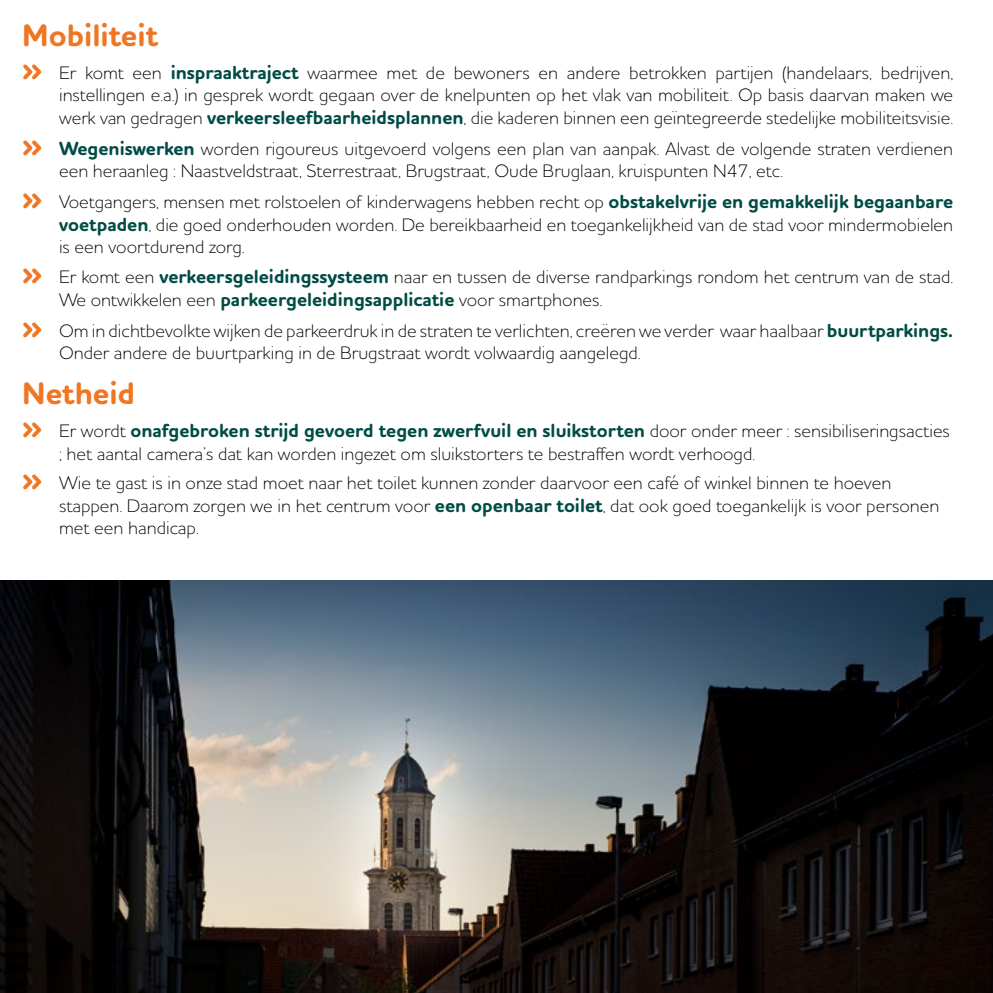
<style>
.page{position:relative;width:993px;height:993px;background:#fff}
.page>*{position:absolute;margin:0;border:0;box-sizing:border-box;transform-origin:0 0}
.t1{font:700 31.5px "Houschka Rounded";color:#ef7622}
.t2{font:700 19.25px "Houschka Rounded";color:#004c46}
.t3{font:300 18.38px/22.6px "Houschka Rounded";color:#000}
.s1{font-weight:700;font-size:31.5px;color:#ef7622}
.s2{font-weight:700;font-size:19.25px;color:#004c46}
.s3{font-size:31.5px;color:#ef7622}
.s4{font-weight:300;font-size:18.38px;color:#000}
</style>
<div class="page">
<img style="left:0;top:580px;width:992px;height:412px">
<h1 class="t1" style="left:22px;top:15px;width:137px">Mobiliteit</h1>
<p class="t3" style="left:59px;top:61px;width:895px;text-align:justify;text-indent:-37px"><span class="s1">»</span> Er komt een <span class="s2">inspraaktraject</span> waarmee met de bewoners en andere betrokken partijen (handelaars, bedrijven, instellingen e.a.) in gesprek wordt gegaan over de knelpunten op het vlak van mobiliteit. Op basis daarvan maken we werk van gedragen <span class="s2">verkeersleefbaarheidsplannen</span>, die kaderen binnen een geïntegreerde stedelijke mobiliteitsvisie.</p>
<p class="t3" style="left:59px;top:137px;width:895px;line-height:22.1px;text-indent:-37px"><span class="s1">»</span> <span class="s2">Wegeniswerken</span> worden rigoureus uitgevoerd volgens een plan van aanpak. Alvast de volgende straten verdienen een heraanleg : Naastveldstraat, Sterrestraat, Brugstraat, Oude Bruglaan, kruispunten N47, etc.</p>
<p class="t3" style="left:59px;top:189px;width:895px;text-align:justify;text-indent:-37px"><span class="s1">»</span> Voetgangers, mensen met rolstoelen of kinderwagens hebben recht op <span class="s2">obstakelvrije en gemakkelijk begaanbare voetpaden</span>, die goed onderhouden worden. De bereikbaarheid en toegankelijkheid van de stad voor mindermobielen is een voortdurend zorg.</p>
<p class="t3" style="left:59px;top:265px;width:895px;line-height:23.1px;text-indent:-37px"><span class="s1">»</span> Er komt een <span class="s2">verkeersgeleidingssysteem</span> naar en tussen de diverse randparkings rondom het centrum van de stad.<br>We ontwikkelen een <span class="s2">parkeergeleidingsapplicatie</span> voor smartphones.</p>
<p class="t3" style="left:59px;top:319px;width:895px;line-height:22.1px;text-indent:-37px"><span class="s1">»</span> Om in dichtbevolkte wijken de parkeerdruk in de straten te verlichten, creëren we verder waar haalbaar <span class="s2">buurtparkings.<br></span>Onder andere de buurtparking in de Brugstraat wordt volwaardig aangelegd.</p>
<h1 class="t1" style="left:22px;top:373px;width:114px">Netheid</h1>
<p class="t2" style="left:22px;top:418px;width:928px"><span class="s3">»</span> <span class="s4">Er wordt</span> onafgebroken strijd gevoerd tegen zwerfvuil en sluikstorten <span class="s4">door onder meer : sensibiliseringsacties</span></p>
<p class="t3" style="left:22px;top:437px;width:870px;line-height:29.6px;text-indent:37px">; het aantal camera’s dat kan worden ingezet om sluikstorters te bestraffen wordt verhoogd.<br><span class="s1">»</span> Wie te gast is in onze stad moet naar het toilet kunnen zonder daarvoor een café of winkel binnen te hoeven</p>
<p class="t3" style="left:59px;top:494px;width:881px;line-height:22.1px">stappen. Daarom zorgen we in het centrum voor <span class="s2">een openbaar toilet</span>, dat ook goed toegankelijk is voor personen met een handicap.</p>
</div>
